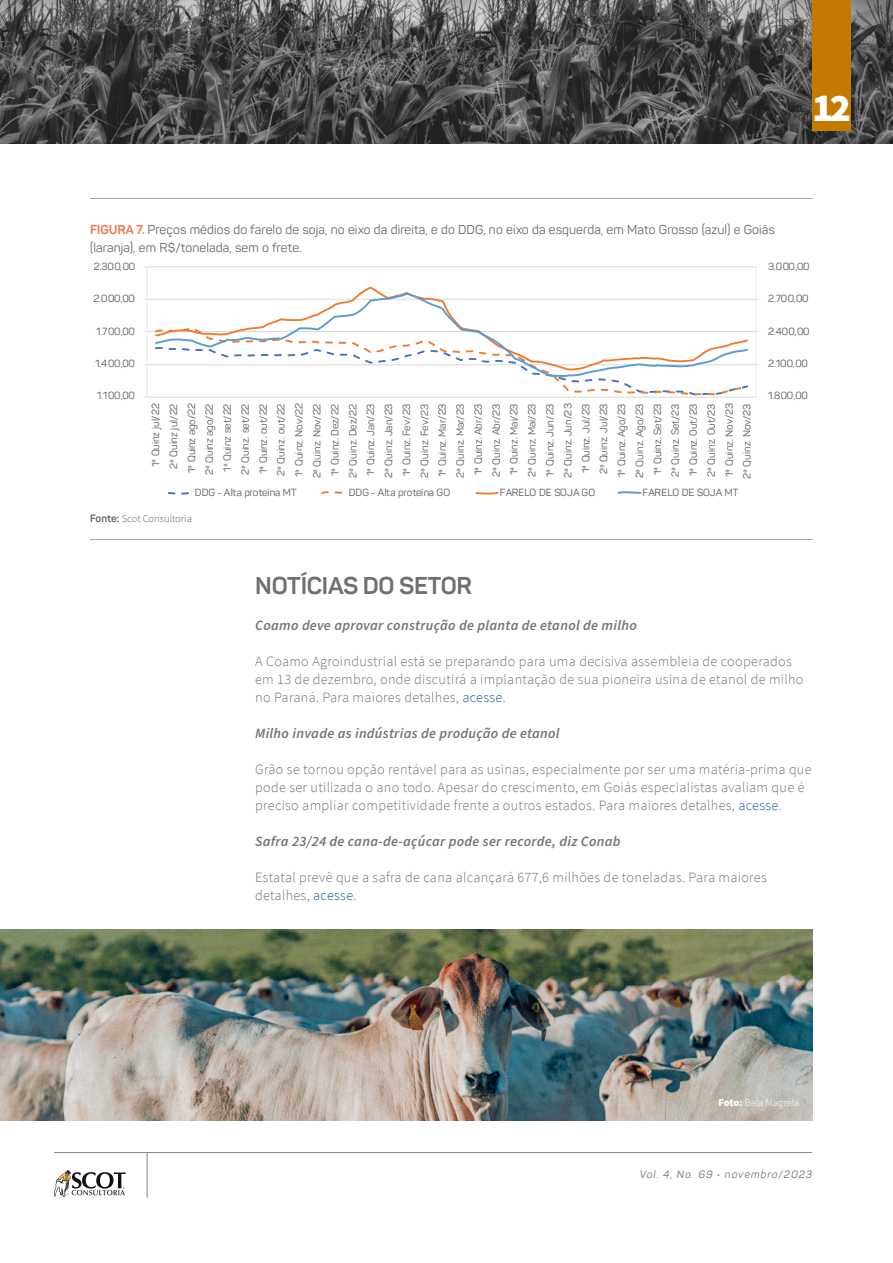
<style>
.page{position:relative;width:893px;height:1263px;background:#fff}
.page>*{position:absolute;margin:0;border:0;box-sizing:border-box;transform-origin:0 0}
.t1{font:900 39.45px "Source Sans Pro";color:#fff}
.t2{font:700 24px "Panton";letter-spacing:-.01em;color:#706f6f}
.t3{font:300 14.25px/18px "Source Sans Pro";letter-spacing:.02em;color:#74766f}
.t4{font:italic 600 14.25px "Source Sans Pro";letter-spacing:.02em;color:#74766f}
.t5{font:12.75px/18px "Panton";letter-spacing:.01em;color:#656861}
.t6{font:italic 10.5px "Panton";letter-spacing:.1em;color:#706f6f}
.t7{font:300 10.5px "Source Sans Pro";color:#656861}
.t8{font:300 10.5px "Source Sans Pro";color:#fff}
.t9{font:10.2px/17.9px "Panton";letter-spacing:-.01em;color:#595959;text-align:right}
.t10{font:10.2px "Panton";letter-spacing:.01em;color:#595959}
.t11{font:10.2px "Panton";letter-spacing:.015em;color:#595959}
.s1{font-weight:700;color:#ef7a4d}
.s2{font-family:"Panton";font-weight:700}
.s3{color:#275b9b}
.s4{font-weight:900}
</style>
<div class="page">
<img style="left:0;top:0;width:893px;height:143px">
<div style="left:812px;top:0;width:39px;height:130px;background:#c47a00"></div>
<hr style="left:54px;top:1152px;width:758px;height:1px;background:#878787">
<svg style="left:54px;top:1170px;width:72px;height:26px"></svg>
<hr style="left:147px;top:1153px;width:1px;height:45px;background:#878787">
<hr style="left:90px;top:198px;width:722px;height:1px;background:#a7a8a4">
<hr style="left:90px;top:539px;width:722px;height:1px;background:#a7a8a4">
<hr style="left:147px;top:364px;width:609px;height:1px;background:#d9d9d9">
<hr style="left:147px;top:331px;width:609px;height:1px;background:#d9d9d9">
<hr style="left:147px;top:299px;width:609px;height:1px;background:#d9d9d9">
<hr style="left:147px;top:267px;width:609px;height:1px;background:#d9d9d9">
<hr style="left:756px;top:267px;width:1px;height:130px;background:#e7e6e6">
<hr style="left:147px;top:267px;width:1px;height:130px;background:#e7e6e6">
<hr style="left:147px;top:397px;width:609px;height:1px;background:#d9d9d9">
<svg style="left:553px;top:377px;width:195px;height:18px"></svg>
<svg style="left:154px;top:292px;width:595px;height:85px"></svg>
<svg style="left:168px;top:492px;width:21px;height:3px"></svg>
<svg style="left:321px;top:491px;width:21px;height:3px"></svg>
<svg style="left:475px;top:492px;width:24px;height:3px"></svg>
<svg style="left:617px;top:491px;width:25px;height:3px"></svg>
<img style="left:0;top:929px;width:812px;height:192px">
<h1 class="t1" style="left:812px;top:81px;width:41px">12</h1>
<p class="t5" style="left:90px;top:220px;width:686px"><span class="s1">FIGURA 7.</span> Preços médios do farelo de soja, no eixo da direita, e do DDG, no eixo da esquerda, em Mato Grosso (azul) e Goiás (laranja), em R$/tonelada, sem o frete.</p>
<p class="t9" style="left:94px;top:257px;width:43px">2.300,00</p>
<p class="t9" style="left:768px;top:257px;width:43px">3.000,00</p>
<p class="t9" style="left:94px;top:290px;width:43px">2.000,00</p>
<p class="t9" style="left:768px;top:290px;width:42px">2.700,00</p>
<p class="t9" style="left:96px;top:322px;width:40px">1.700,00</p>
<p class="t9" style="left:768px;top:322px;width:43px">2.400,00</p>
<p class="t9" style="left:95px;top:354px;width:41px">1.400,00</p>
<p class="t9" style="left:768px;top:354px;width:41px">2.100,00</p>
<p class="t9" style="left:97px;top:387px;width:39px">1.100,00</p>
<p class="t9" style="left:768px;top:387px;width:41px">1.800,00</p>
<p class="t9" style="left:147px;top:478px;width:77px;rotate:-90deg">1ª Quinz jul/22<br>2ª Quinz jul/22<br>1ª Quinz ago/22<br>2ª Quinz ago/22<br>1ª Quinz set/22<br>2ª Quinz. set/22<br>1ª Quinz. out/22<br>2ª Quinz. out/22<br>1ª Quinz. Nov/22<br>2ª Quinz. Nov/22<br>1ª Quinz. Dez/22<br>2ª Quinz. Dez/22<br>1ª Quinz. Jan/23<br>2ª Quinz. Jan/23<br>1ª Quinz. Fev/23<br>2ª Quinz. Fev/23<br>1ª Quinz. Mar/23<br>2ª Quinz. Mar/23<br>1ª Quinz. Abr/23<br>2ª Quinz. Abr/23<br>1ª Quinz. Mai/23<br>2ª Quinz. Mai/23<br>1ª Quinz. Jun/23<br>2ª Quinz. Jun/23<br>1ª Quinz. Jul/23<br>2ª Quinz. Jul/23<br>1ª Quinz. Ago/23<br>2ª Quinz. Ago/23<br>1ª Quinz. Set/23<br>2ª Quinz. Set/23<br>1ª Quinz. Out/23<br>2ª Quinz. Out/23<br>1ª Quinz. Nov/23<br>2ª Quinz. Nov/23</p>
<p class="t11" style="left:195px;top:486px;width:103px">DDG - Alta proteína MT</p>
<p class="t10" style="left:349px;top:486px;width:103px">DDG - Alta proteína GO</p>
<p class="t10" style="left:500px;top:486px;width:97px">FARELO DE SOJA GO</p>
<p class="t10" style="left:643px;top:486px;width:97px">FARELO DE SOJA MT</p>
<p class="t7" style="left:90px;top:512px;width:103px"><span class="s2">Fonte:</span> Scot Consultoria</p>
<h2 class="t2" style="left:255px;top:571px;width:219px">NOTÍCIAS DO SETOR</h2>
<h3 class="t4" style="left:255px;top:616px;width:383px">Coamo deve aprovar construção de planta de etanol de milho</h3>
<h3 class="t3" style="left:255px;top:652px;width:550px">A Coamo Agroindustrial está se preparando para uma decisiva assembleia de cooperados em 13 de dezembro, onde discutirá a implantação de sua pioneira usina de etanol de milho no Paraná. Para maiores detalhes, <span class="s3">acesse</span>.</h3>
<h3 class="t4" style="left:255px;top:724px;width:306px">Milho invade as indústrias de produção de etanol</h3>
<p class="t3" style="left:255px;top:760px;width:558px">Grão se tornou opção rentável para as usinas, especialmente por ser uma matéria-prima que pode ser utilizada o ano todo. Apesar do crescimento, em Goiás especialistas avaliam que é preciso ampliar competitividade frente a outros estados. Para maiores detalhes, <span class="s3">acesse</span>.</p>
<h3 class="t4" style="left:255px;top:832px;width:367px">Safra 23/24 de cana-de-açúcar pode ser recorde, diz Conab</h3>
<h3 class="t3" style="left:255px;top:868px;width:513px">Estatal prevê que a safra de cana alcançará 677,6 milhões de toneladas. Para maiores detalhes, <span class="s3">acesse</span>.</h3>
<p class="t8" style="left:718px;top:1096px;width:83px"><span class="s4">Foto:</span> Bela Magrela</p>
<p class="t6" style="left:640px;top:1168px;width:174px">Vol. 4, No. 69 • novembro/2023</p>
</div>
